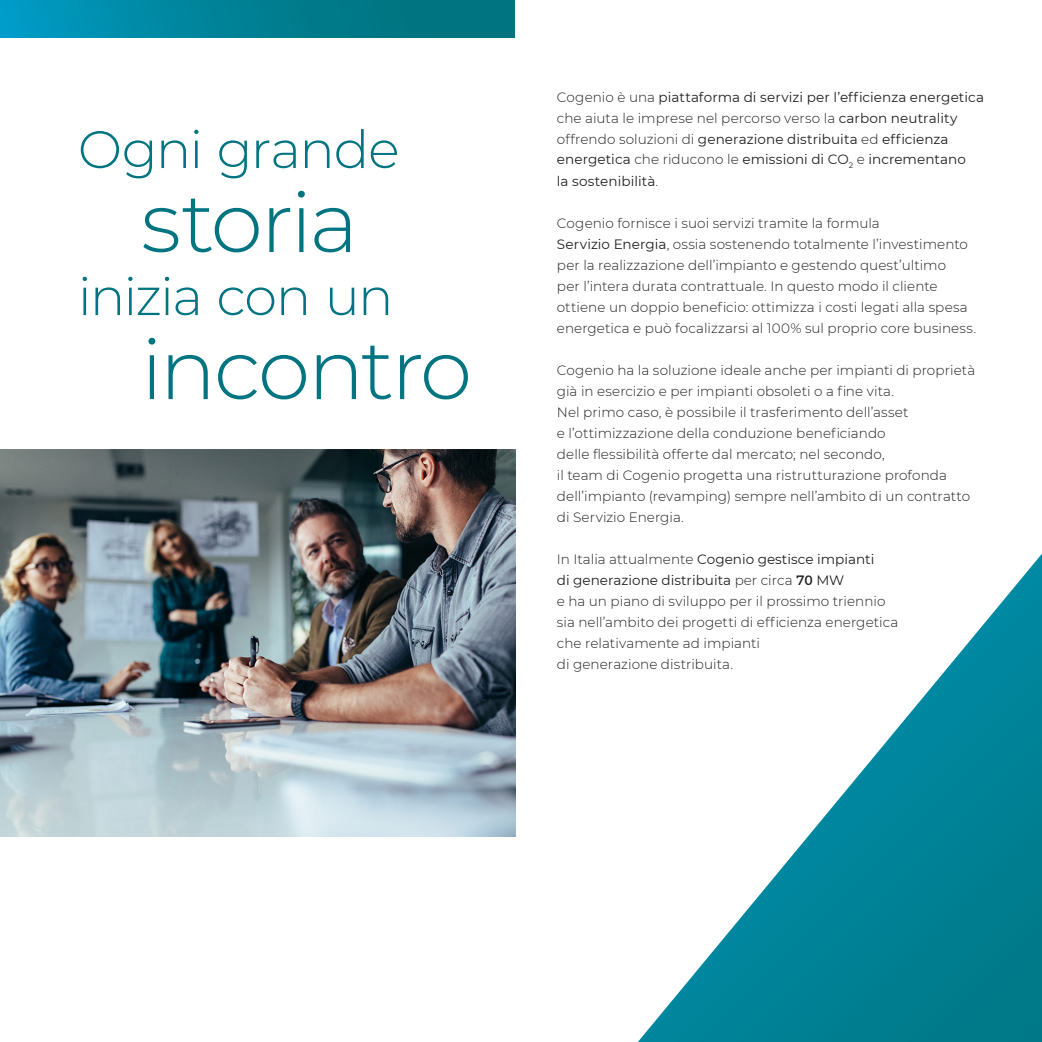
<style>
.page{position:relative;width:1042px;height:1042px;background:#fff}
.page>*{position:absolute;margin:0;border:0;box-sizing:border-box;transform-origin:0 0}
.t1{font:300 84px "Montserrat";letter-spacing:-.035em;color:#007480}
.t2{font:300 52.5px "Montserrat";letter-spacing:-.03em;color:#007480}
.t3{font:300 13.65px/21px "Montserrat";letter-spacing:.005em;color:#231f20}
.t4{font:13.65px/20.7px "Montserrat";letter-spacing:.005em;color:#231f20}
.s1{font-weight:300}
.s2{font-weight:400}
</style>
<div class="page">
<img style="left:0;top:449px;width:515px;height:387px">
<svg style="left:638px;top:554px;width:404px;height:488px"></svg>
<div style="left:0;top:0;width:515px;height:37px;background:linear-gradient(to right,#0097be,#006d73)"></div>
<h2 class="t2" style="left:78px;top:114px;width:323px">Ogni grande</h2>
<h1 class="t1" style="left:141px;top:165px;width:219px">storia</h1>
<h2 class="t2" style="left:78px;top:261px;width:317px">inizia con un</h2>
<h1 class="t1" style="left:141px;top:312px;width:333px">incontro</h1>
<p class="t4" style="left:557px;top:86px;width:429px"><span class="s1">Cogenio è una</span> piattaforma di servizi per l’efficienza energetica <span class="s1">che aiuta le imprese nel percorso verso la</span> carbon neutrality <span class="s1">offrendo soluzioni di</span> generazione distribuita <span class="s1">ed</span> efficienza energetica <span class="s1">che riducono le</span> emissioni di CO<sub>2</sub> <span class="s1">e</span> incrementano</p>
<p class="t4" style="left:557px;top:170px;width:103px">la sostenibilità<span class="s1">.</span></p>
<p class="t3" style="left:557px;top:212px;width:421px">Cogenio fornisce i suoi servizi tramite la formula<br><span class="s2">Servizio Energia</span>, ossia sostenendo totalmente l’investimento per la realizzazione dell’impianto e gestendo quest’ultimo<br>per l’intera durata contrattuale. In questo modo il cliente ottiene un doppio beneficio: ottimizza i costi legati alla spesa energetica e può focalizzarsi al 100% sul proprio core business.</p>
<p class="t3" style="left:557px;top:359px;width:420px">Cogenio ha la soluzione ideale anche per impianti di proprietà già in esercizio e per impianti obsoleti o a fine vita.<br>Nel primo caso, è possibile il trasferimento dell’asset<br>e l’ottimizzazione della conduzione beneficiando<br>delle flessibilità offerte dal mercato; nel secondo,<br>il team di Cogenio progetta una ristrutturazione profonda dell’impianto (revamping) sempre nell’ambito di un contratto di Servizio Energia.</p>
<p class="t3" style="left:557px;top:548px;width:343px">In Italia attualmente <span class="s2">Cogenio gestisce impianti<br>di generazione distribuita</span> per circa <span class="s2">70 MW<br></span>e ha un piano di sviluppo per il prossimo triennio sia nell’ambito dei progetti di efficienza energetica che relativamente ad impianti<br>di generazione distribuita.</p>
</div>
